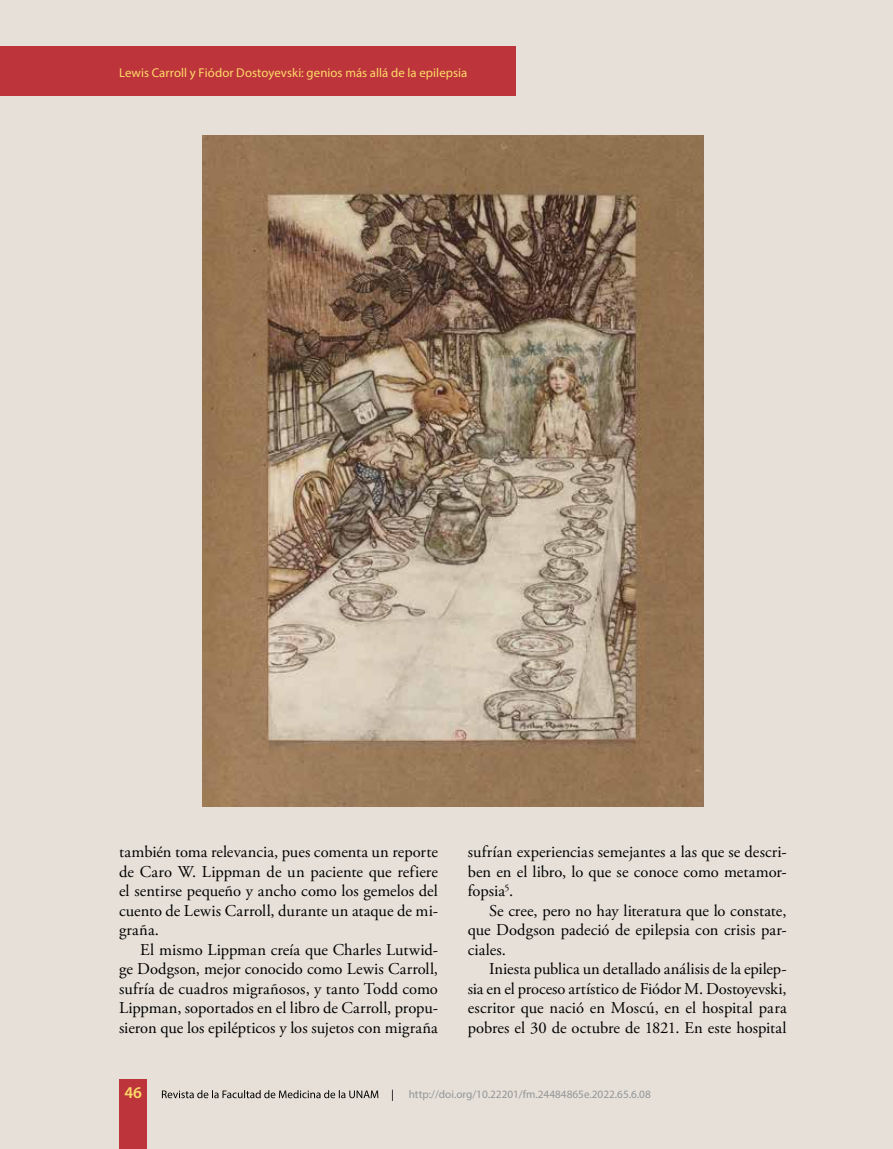
<style>
.page{position:relative;width:893px;height:1149px;background:#fff}
.page>*{position:absolute;margin:0;border:0;box-sizing:border-box;transform-origin:0 0}
.t1{font:16.5px/19.5px "Adobe Garamond Pro";letter-spacing:-.005em;color:#000;text-align:justify}
.t2{font:600 16.5px "Myriad Pro";color:#ffda68}
.t3{font:12.75px "Myriad Pro";letter-spacing:.005em;color:#ffda68}
.t4{font:11.25px "Myriad Pro";color:#939598}
</style>
<div class="page">
<div style="left:0;top:0;width:893px;height:1148px;background:#e6e0d8"></div>
<div style="left:119px;top:1079px;width:28px;height:69px;background:#bd353b"></div>
<div style="left:0;top:47px;width:516px;height:49px;background:#bd353b"></div>
<svg style="left:162px;top:1089px;width:231px;height:11px"></svg>
<img style="left:202px;top:135px;width:501px;height:671px">
<p class="t3" style="left:119px;top:64px;width:350px">Lewis Carroll y Fiódor Dostoyevski: genios más allá de la epilepsia</p>
<p class="t1" style="left:119px;top:842px;width:320px">también toma relevancia, pues comenta un reporte de Caro W. Lippman de un paciente que refiere el sentirse pequeño y ancho como los gemelos del cuento de Lewis Carroll, durante un ataque de mi&shy;graña.</p>
<p class="t1" style="left:119px;top:940px;width:320px;text-indent:21px">El mismo Lippman creía que Charles Lutwid&shy;ge Dodgson, mejor conocido como Lewis Carroll, sufría de cuadros migrañosos, y tanto Todd como Lippman, soportados en el libro de Carroll, propu&shy;sieron que los epilépticos y los sujetos con migraña</p>
<p class="t1" style="left:468px;top:842px;width:320px">sufrían experiencias semejantes a las que se descri&shy;ben en el libro, lo que se conoce como metamor&shy;fopsia<sup>5</sup>.</p>
<p class="t1" style="left:468px;top:901px;width:320px;text-indent:21px">Se cree, pero no hay literatura que lo constate, que Dodgson padeció de epilepsia con crisis par&shy;ciales.</p>
<p class="t1" style="left:468px;top:959px;width:321px;text-indent:21px">Iniesta publica un detallado análisis de la epilep&shy;sia en el proceso artístico de Fiódor M. Dostoyevski, escritor que nació en Moscú, en el hospital para pobres el 30 de octubre de 1821. En este hospital</p>
<p class="t2" style="left:124px;top:1081px;width:19px">46</p>
<p class="t4" style="left:409px;top:1086px;width:243px">http://doi.org/10.22201/fm.24484865e.2022.65.6.08</p>
</div>
